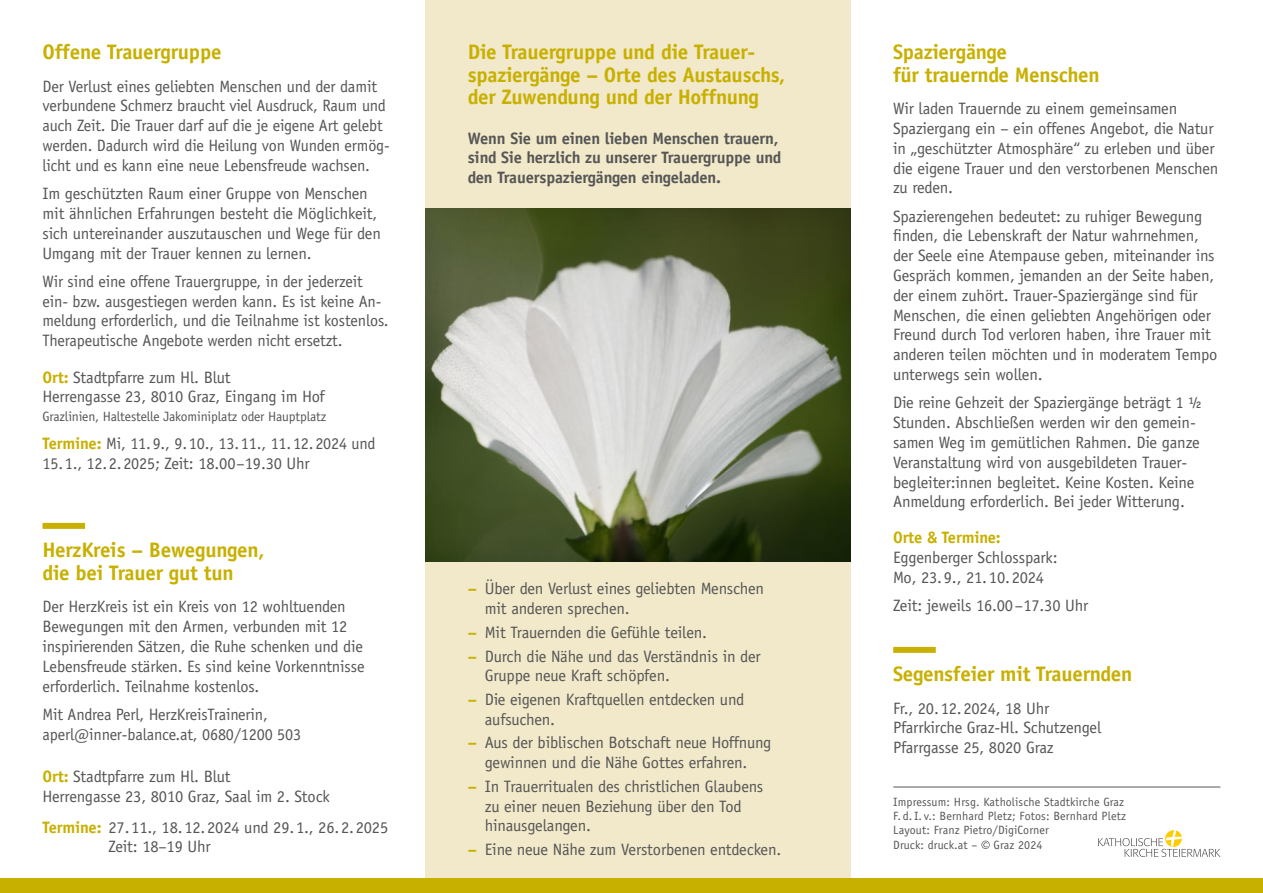
<style>
.page{position:relative;width:1263px;height:893px;background:#fff}
.page>*{position:absolute;margin:0;border:0;box-sizing:border-box;transform-origin:0 0}
.t1{font:700 21px/22.5px "Officina Sans LT";letter-spacing:-.01em;color:#c8b000}
.t2{font:16.5px/19.8px "Officina Sans LT";letter-spacing:-.01em;color:#565656}
.t3{font:700 16.5px/19.8px "Officina Sans LT";letter-spacing:-.01em;color:#565656}
.t4{font:700 16.5px "Officina Sans LT";color:#c8b000}
.t5{font:13.5px "Officina Sans LT";letter-spacing:-.01em;color:#565656}
.t6{font:12px/14.4px "Officina Sans LT";letter-spacing:.01em;color:#565656}
.s1{font-weight:700;color:#c8b000}
</style>
<div class="page">
<div style="left:425px;top:0;width:425px;height:878px;background:#f1e9c9"></div>
<div style="left:0;top:878px;width:1263px;height:15px;background:#c8b000"></div>
<div style="left:893px;top:647px;width:43px;height:6px;background:#c8b000"></div>
<div style="left:43px;top:523px;width:42px;height:6px;background:#c8b000"></div>
<svg style="left:981px;top:841px;width:9px;height:8px"></svg>
<svg style="left:1098px;top:830px;width:122px;height:27px"></svg>
<hr style="left:893px;top:787px;width:327px;height:1px;background:#565656">
<div style="left:425px;top:208px;width:426px;height:355px;background:#000;opacity:.15"></div>
<p class="t1" style="left:43px;top:40px;width:181px">Offene Trauergruppe</p>
<p class="t2" style="left:43px;top:76px;width:349px">Der Verlust eines geliebten Menschen und der damit verbundene Schmerz braucht viel Ausdruck, Raum und auch Zeit. Die Trauer darf auf die je eigene Art gelebt werden. Dadurch wird die Heilung von Wunden ermög&shy;licht und es kann eine neue Lebensfreude wachsen.</p>
<p class="t2" style="left:43px;top:184px;width:340px">Im geschützten Raum einer Gruppe von Menschen mit ähnlichen Erfahrungen besteht die Möglichkeit, sich untereinander auszutauschen und Wege für den Umgang mit der Trauer kennen zu lernen.</p>
<p class="t2" style="left:43px;top:271px;width:348px">Wir sind eine offene Trauergruppe, in der jederzeit ein- bzw. ausgestiegen werden kann. Es ist keine An&shy;meldung erforderlich, und die Teilnahme ist kostenlos.<br>Therapeutische Angebote werden nicht ersetzt.</p>
<p class="t2" style="left:43px;top:367px;width:284px"><span class="s1">Ort:</span> Stadtpfarre zum Hl. Blut<br>Herrengasse 23, 8010 Graz, Eingang im Hof</p>
<p class="t5" style="left:43px;top:408px;width:285px">Grazlinien, Haltestelle Jakominiplatz oder Hauptplatz</p>
<p class="t2" style="left:43px;top:434px;width:335px"><span class="s1">Termine:</span> Mi, 11.9., 9.10., 13.11., 11.12.2024 und<br>15.1., 12.2.2025; Zeit: 18.00–19.30 Uhr</p>
<p class="t1" style="left:43px;top:539px;width:224px">HerzKreis – Bewegungen, die bei Trauer gut tun</p>
<p class="t2" style="left:43px;top:597px;width:324px">Der HerzKreis ist ein Kreis von 12 wohltuenden Bewegungen mit den Armen, verbunden mit 12 inspirierenden Sätzen, die Ruhe schenken und die Lebensfreude stärken. Es sind keine Vorkenntnisse erforderlich. Teilnahme kostenlos.</p>
<p class="t2" style="left:43px;top:704px;width:260px">Mit Andrea Perl, HerzKreisTrainerin, aperl@inner-balance.at, 0680/1200 503</p>
<p class="t2" style="left:43px;top:767px;width:289px"><span class="s1">Ort:</span> Stadtpfarre zum Hl. Blut<br>Herrengasse 23, 8010 Graz, Saal im 2. Stock</p>
<p class="t2" style="left:109px;top:817px;width:281px;text-indent:-66px"><span class="s1">Termine:</span> 27.11., 18.12.2024 und 29.1., 26.2.2025<br>Zeit: 18–19 Uhr</p>
<p class="t1" style="left:468px;top:40px;width:319px">Die Trauergruppe und die Trauer&shy;spaziergänge – Orte des Austauschs, der Zuwendung und der Hoffnung</p>
<p class="t3" style="left:468px;top:128px;width:315px">Wenn Sie um einen lieben Menschen trauern, sind Sie herzlich zu unserer Trauergruppe und den Trauerspaziergängen eingeladen.</p>
<p class="t2" style="left:485px;top:579px;width:281px;text-indent:-17px"><span class="s1">–</span> Über den Verlust eines geliebten Menschen mit anderen sprechen.</p>
<p class="t2" style="left:468px;top:622px;width:241px"><span class="s1">–</span> Mit Trauernden die Gefühle teilen.</p>
<p class="t2" style="left:485px;top:646px;width:277px;text-indent:-17px"><span class="s1">–</span> Durch die Nähe und das Verständnis in der<br>Gruppe neue Kraft schöpfen.</p>
<p class="t2" style="left:485px;top:689px;width:261px;text-indent:-17px"><span class="s1">–</span> Die eigenen Kraftquellen entdecken und aufsuchen.</p>
<p class="t2" style="left:468px;top:733px;width:305px;text-align:center"><span class="s1">–</span> Aus der biblischen Botschaft neue Hoffnung gewinnen und die Nähe Gottes erfahren.</p>
<p class="t2" style="left:485px;top:776px;width:280px;text-indent:-17px"><span class="s1">–</span> In Trauerritualen des christlichen Glaubens zu einer neuen Beziehung über den Tod hinausgelangen.</p>
<p class="t2" style="left:468px;top:840px;width:315px"><span class="s1">–</span> Eine neue Nähe zum Verstorbenen entdecken.</p>
<p class="t1" style="left:893px;top:40px;width:208px">Spaziergänge<br>für trauernde Menschen</p>
<p class="t2" style="left:893px;top:99px;width:327px">Wir laden Trauernde zu einem gemeinsamen Spaziergang ein – ein offenes Angebot, die Natur in „geschützter Atmosphäre“ zu erleben und über die eigene Trauer und den verstorbenen Menschen zu reden.</p>
<p class="t2" style="left:893px;top:206px;width:326px">Spazierengehen bedeutet: zu ruhiger Bewegung finden, die Lebenskraft der Natur wahrnehmen, der Seele eine Atempause geben, miteinander ins Gespräch kommen, jemanden an der Seite haben, der einem zuhört. Trauer-Spaziergänge sind für Menschen, die einen geliebten Angehörigen oder Freund durch Tod verloren haben, ihre Trauer mit anderen teilen möchten und in moderatem Tempo unterwegs sein wollen.</p>
<p class="t2" style="left:893px;top:393px;width:310px">Die reine Gehzeit der Spaziergänge beträgt 1 ½ Stunden. Abschließen werden wir den gemein&shy;samen Weg im gemütlichen Rahmen. Die ganze Veranstaltung wird von ausgebildeten Trauer&shy;begleiter:innen begleitet. Keine Kosten. Keine Anmeldung erforderlich. Bei jeder Witterung.</p>
<p class="t4" style="left:893px;top:528px;width:109px">Orte &amp; Termine:</p>
<p class="t2" style="left:893px;top:548px;width:166px">Eggenberger Schlosspark:<br>Mo, 23.9., 21.10.2024</p>
<p class="t2" style="left:893px;top:596px;width:197px">Zeit: jeweils 16.00–17.30 Uhr</p>
<p class="t1" style="left:893px;top:662px;width:241px">Segensfeier mit Trauernden</p>
<p class="t2" style="left:893px;top:698px;width:210px">Fr., 20.12.2024, 18 Uhr<br>Pfarrkirche Graz-Hl. Schutzengel<br>Pfarrgasse 25, 8020 Graz</p>
<p class="t6" style="left:893px;top:794px;width:234px">Impressum: Hrsg. Katholische Stadtkirche Graz F. d.I. v.: Bernhard Pletz; Fotos: Bernhard Pletz Layout: Franz Pietro/DigiCorner<br>Druck: druck.at –</p>
<p class="t6" style="left:993px;top:837px;width:50px">Graz 2024</p>
</div>
